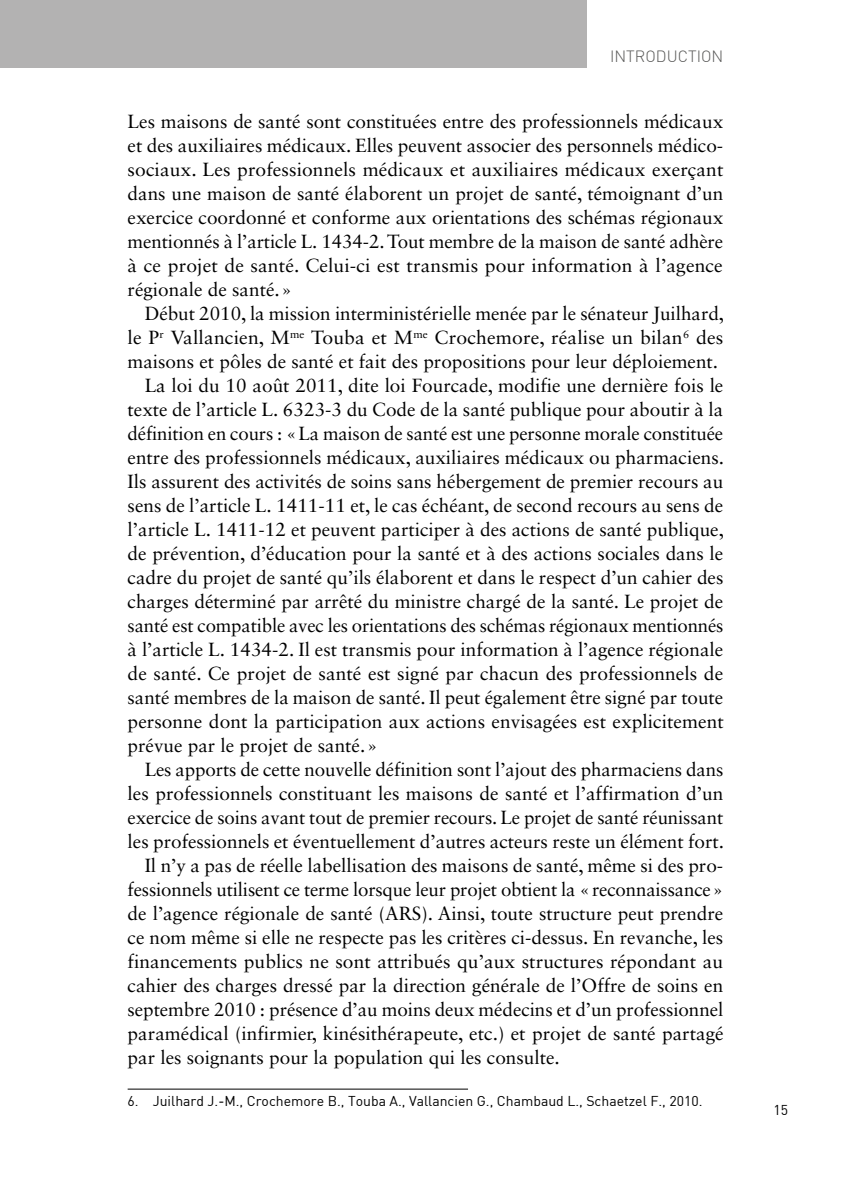
<style>
.page{position:relative;width:851px;height:1191px;background:#fff}
.page>*{position:absolute;margin:0;border:0;box-sizing:border-box;transform-origin:0 0}
.t1{font:19px/24px "Sabon LT Std";color:#000;text-align:justify}
.t2{font:300 16px "DIN";color:#575756}
.t3{font:14px "DIN";color:#000}
</style>
<div class="page">
<div style="left:0;top:0;width:586px;height:68px;background:#b3b2b2"></div>
<hr style="left:128px;top:1088px;width:340px;height:1px;background:#000">
<p class="t2" style="left:610px;top:47px;width:115px">INTRODUCTION</p>
<p class="t1" style="left:128px;top:109px;width:597px">Les maisons de santé sont constituées entre des professionnels médicaux et des auxiliaires médicaux. Elles peuvent associer des personnels médico&shy;sociaux. Les professionnels médicaux et auxiliaires médicaux exerçant dans une maison de santé élaborent un projet de santé, témoignant d’un exercice coordonné et conforme aux orientations des schémas régionaux mentionnés à l’article L. 1434-2. Tout membre de la maison de santé adhère à ce projet de santé. Celui-ci est transmis pour information à l’agence régionale de santé.»</p>
<p class="t1" style="left:145px;top:301px;width:581px">Début 2010, la mission interministérielle menée par le sénateur Juilhard,</p>
<p class="t1" style="left:128px;top:325px;width:597px">le P<sup>r</sup> Vallancien, M<sup>me</sup> Touba et M<sup>me</sup> Crochemore, réalise un bilan<sup>6</sup> des</p>
<p class="t1" style="left:128px;top:349px;width:592px">maisons et pôles de santé et fait des propositions pour leur déploiement.</p>
<p class="t1" style="left:145px;top:373px;width:580px">La loi du 10 août 2011, dite loi Fourcade, modifie une dernière fois le</p>
<p class="t1" style="left:128px;top:397px;width:597px">texte de l’article L. 6323-3 du Code de la santé publique pour aboutir à la</p>
<p class="t1" style="left:128px;top:421px;width:597px">définition en cours : «La maison de santé est une personne morale constituée</p>
<p class="t1" style="left:128px;top:445px;width:598px">entre des professionnels médicaux, auxiliaires médicaux ou pharmaciens.</p>
<p class="t1" style="left:128px;top:469px;width:597px">Ils assurent des activités de soins sans hébergement de premier recours au</p>
<p class="t1" style="left:128px;top:493px;width:597px">sens de l’article L. 1411-11 et, le cas échéant, de second recours au sens de</p>
<p class="t1" style="left:128px;top:517px;width:597px">l’article L. 1411-12 et peuvent participer à des actions de santé publique,</p>
<p class="t1" style="left:128px;top:541px;width:597px">de prévention, d’éducation pour la santé et à des actions sociales dans le</p>
<p class="t1" style="left:128px;top:565px;width:597px">cadre du projet de santé qu’ils élaborent et dans le respect d’un cahier des</p>
<p class="t1" style="left:128px;top:589px;width:597px">charges déterminé par arrêté du ministre chargé de la santé. Le projet de</p>
<p class="t1" style="left:128px;top:613px;width:597px">santé est compatible avec les orientations des schémas régionaux mentionnés</p>
<p class="t1" style="left:128px;top:637px;width:597px">à l’article L. 1434-2. Il est transmis pour information à l’agence régionale</p>
<p class="t1" style="left:128px;top:661px;width:597px">de santé. Ce projet de santé est signé par chacun des professionnels de</p>
<p class="t1" style="left:128px;top:685px;width:597px">santé membres de la maison de santé. Il peut également être signé par toute</p>
<p class="t1" style="left:128px;top:709px;width:597px">personne dont la participation aux actions envisagées est explicitement</p>
<p class="t1" style="left:128px;top:733px;width:251px">prévue par le projet de santé.»</p>
<p class="t1" style="left:145px;top:757px;width:580px">Les apports de cette nouvelle définition sont l’ajout des pharmaciens dans</p>
<p class="t1" style="left:128px;top:781px;width:597px">les professionnels constituant les maisons de santé et l’affirmation d’un</p>
<p class="t1" style="left:128px;top:805px;width:597px">exercice de soins avant tout de premier recours. Le projet de santé réunissant</p>
<p class="t1" style="left:128px;top:829px;width:598px">les professionnels et éventuellement d’autres acteurs reste un élément fort.</p>
<p class="t1" style="left:145px;top:853px;width:580px">Il n’y a pas de réelle labellisation des maisons de santé, même si des pro-</p>
<p class="t1" style="left:128px;top:877px;width:597px">fessionnels utilisent ce terme lorsque leur projet obtient la «reconnaissance»</p>
<p class="t1" style="left:128px;top:901px;width:597px">de l’agence régionale de santé (ARS). Ainsi, toute structure peut prendre</p>
<p class="t1" style="left:128px;top:925px;width:597px">ce nom même si elle ne respecte pas les critères ci-dessus. En revanche, les</p>
<p class="t1" style="left:128px;top:949px;width:596px">financements publics ne sont attribués qu’aux structures répondant au</p>
<p class="t1" style="left:128px;top:973px;width:597px">cahier des charges dressé par la direction générale de l’Offre de soins en</p>
<p class="t1" style="left:128px;top:997px;width:597px">septembre 2010 : présence d’au moins deux médecins et d’un professionnel</p>
<p class="t1" style="left:128px;top:1021px;width:597px">paramédical (infirmier, kinésithérapeute, etc.) et projet de santé partagé</p>
<p class="t1" style="left:128px;top:1045px;width:433px">par les soignants pour la population qui les consulte.</p>
<p class="t3" style="left:128px;top:1092px;width:573px">6. Juilhard J.-M., Crochemore B., Touba A., Vallancien G., Chambaud L., Schaetzel F., 2010.</p>
<p class="t3" style="left:773px;top:1101px;width:16px">15</p>
</div>
